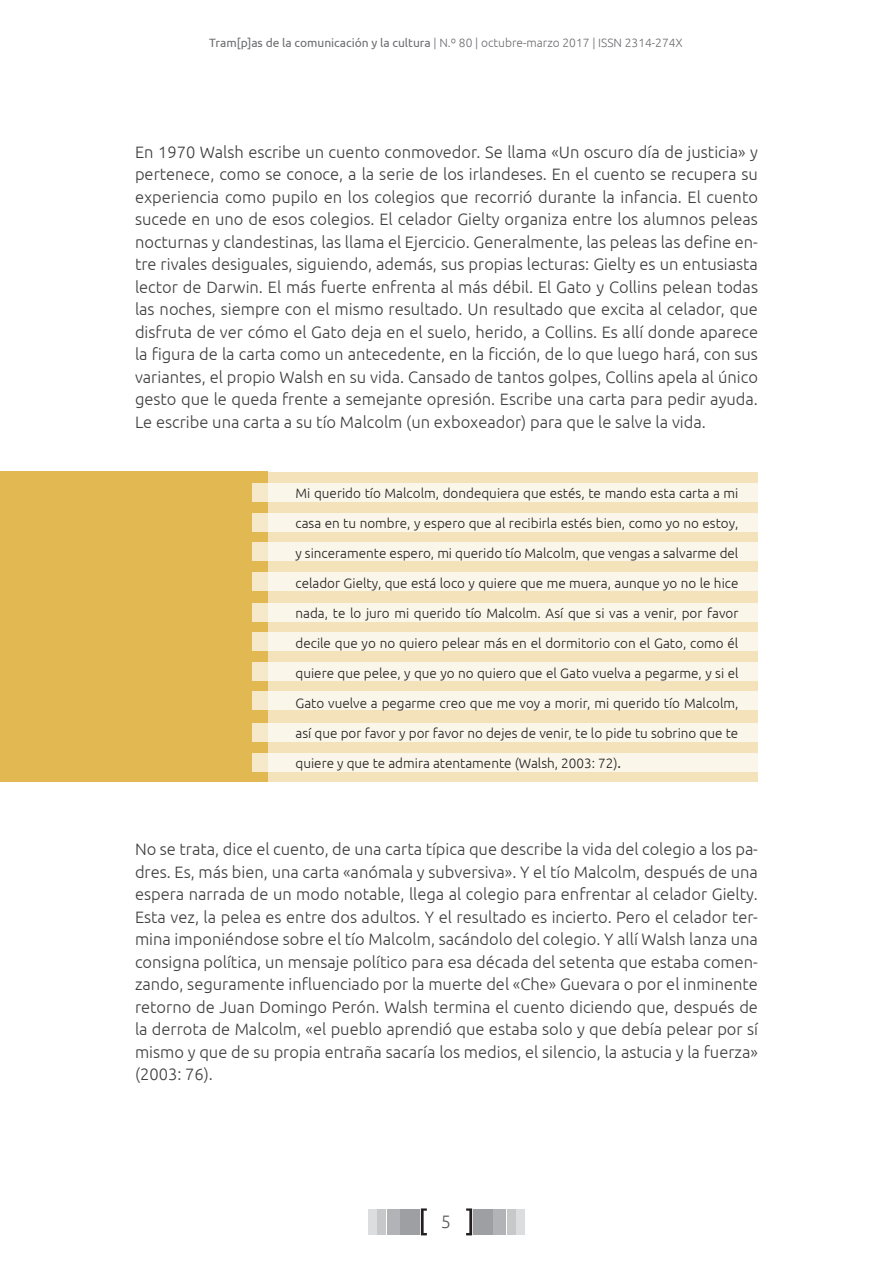
<style>
.page{position:relative;width:893px;height:1263px;background:#fff}
.page>*{position:absolute;margin:0;border:0;box-sizing:border-box;transform-origin:0 0}
.t1{font:300 18px "Ubuntu";color:#57585a}
.txt_principal{font:300 16.5px/22.5px "Ubuntu";color:#3e3e3f;text-align:justify}
.cita_a_bando{font:300 13.5px "Ubuntu";color:#231f20}
.t2{font:300 12px "Ubuntu";color:#6c6d70}
.s1{font-weight:400}
.s2{font-weight:400;font-style:italic}
</style>
<div class="page">
<div style="left:369px;top:1209px;width:8px;height:25px;background:#dcdddf"></div>
<div style="left:516px;top:1209px;width:8px;height:25px;background:#dcdddf"></div>
<div style="left:378px;top:1209px;width:8px;height:25px;background:#c7c8ca"></div>
<div style="left:507px;top:1209px;width:8px;height:25px;background:#c7c8ca"></div>
<div style="left:387px;top:1209px;width:13px;height:25px;background:#b2b3b7"></div>
<div style="left:493px;top:1209px;width:13px;height:25px;background:#b2b3b7"></div>
<div style="left:400px;top:1209px;width:20px;height:25px;background:#9d9fa2"></div>
<div style="left:473px;top:1209px;width:20px;height:25px;background:#9d9fa2"></div>
<svg style="left:421px;top:1208px;width:6px;height:27px"></svg>
<svg style="left:466px;top:1208px;width:6px;height:27px"></svg>
<div style="left:0;top:472px;width:267px;height:310px;background:#e2b852"></div>
<div style="left:267px;top:472px;width:490px;height:310px;background:#f3e2ba"></div>
<div style="left:252px;top:483px;width:505px;height:19px;background:#fbf6ea"></div>
<div style="left:252px;top:723px;width:505px;height:19px;background:#fbf6ea"></div>
<div style="left:252px;top:603px;width:505px;height:19px;background:#fbf6ea"></div>
<div style="left:252px;top:513px;width:505px;height:18px;background:#fbf6ea"></div>
<div style="left:252px;top:632px;width:505px;height:19px;background:#fbf6ea"></div>
<div style="left:252px;top:542px;width:505px;height:19px;background:#fbf6ea"></div>
<div style="left:252px;top:662px;width:505px;height:19px;background:#fbf6ea"></div>
<div style="left:252px;top:572px;width:505px;height:19px;background:#fbf6ea"></div>
<div style="left:252px;top:691px;width:505px;height:19px;background:#fbf6ea"></div>
<div style="left:252px;top:753px;width:505px;height:19px;background:#fbf6ea"></div>
<p class="t2" style="left:209px;top:36px;width:475px"><span class="s1">Tram[p]as de la comunicación y la cultura</span> | N.º 80 | octubre-marzo 2017 | ISSN 2314-274X</p>
<p class="txt_principal" style="left:135px;top:140px;width:625px">En 1970 Walsh escribe un cuento conmovedor. Se llama «Un oscuro día de justicia» y pertenece, como se conoce, a la serie de los irlandeses. En el cuento se recupera su experiencia como pupilo en los colegios que recorrió durante la infancia. El cuento sucede en uno de esos colegios. El celador Gielty organiza entre los alumnos peleas nocturnas y clandestinas, las llama el Ejercicio. Generalmente, las peleas las define en&shy;tre rivales desiguales, siguiendo, además, sus propias lecturas: Gielty es un entusiasta lector de Darwin. El más fuerte enfrenta al más débil. El Gato y Collins pelean todas las noches, siempre con el mismo resultado. Un resultado que excita al celador, que disfruta de ver cómo el Gato deja en el suelo, herido, a Collins. Es allí donde aparece la figura de la carta como un antecedente, en la ficción, de lo que luego hará, con sus variantes, el propio Walsh en su vida. Cansado de tantos golpes, Collins apela al único gesto que le queda frente a semejante opresión. Escribe una carta para pedir ayuda.<br>Le escribe una carta a su tío Malcolm (un exboxeador) para que le salve la vida.</p>
<p class="cita_a_bando" style="left:296px;top:485px;width:444px">Mi querido tío Malcolm, dondequiera que estés, te mando esta carta a mi</p>
<p class="cita_a_bando" style="left:296px;top:515px;width:444px">casa en tu nombre, y espero que al recibirla estés bien, como yo no estoy,</p>
<p class="cita_a_bando" style="left:296px;top:545px;width:444px">y sinceramente espero, mi querido tío Malcolm, que vengas a salvarme del</p>
<p class="cita_a_bando" style="left:296px;top:575px;width:444px">celador Gielty, que está loco y quiere que me muera, aunque yo no le hice</p>
<p class="cita_a_bando" style="left:296px;top:605px;width:444px">nada, te lo juro mi querido tío Malcolm. Así que si vas a venir, por favor</p>
<p class="cita_a_bando" style="left:296px;top:635px;width:444px">decile que yo no quiero pelear más en el dormitorio con el Gato, como él</p>
<p class="cita_a_bando" style="left:296px;top:665px;width:444px">quiere que pelee, y que yo no quiero que el Gato vuelva a pegarme, y si el</p>
<p class="cita_a_bando" style="left:296px;top:695px;width:444px">Gato vuelve a pegarme creo que me voy a morir, mi querido tío Malcolm,</p>
<p class="cita_a_bando" style="left:296px;top:725px;width:444px">así que por favor y por favor no dejes de venir, te lo pide tu sobrino que te</p>
<p class="cita_a_bando" style="left:296px;top:755px;width:327px">quiere y que te admira atentamente (Walsh, 2003: 72)<span class="s2">.</span></p>
<p class="txt_principal" style="left:135px;top:837px;width:625px">No se trata, dice el cuento, de una carta típica que describe la vida del colegio a los pa&shy;dres. Es, más bien, una carta «anómala y subversiva». Y el tío Malcolm, después de una espera narrada de un modo notable, llega al colegio para enfrentar al celador Gielty.<br>Esta vez, la pelea es entre dos adultos. Y el resultado es incierto. Pero el celador ter&shy;mina imponiéndose sobre el tío Malcolm, sacándolo del colegio. Y allí Walsh lanza una consigna política, un mensaje político para esa década del setenta que estaba comen&shy;zando, seguramente influenciado por la muerte del «Che» Guevara o por el inminente retorno de Juan Domingo Perón. Walsh termina el cuento diciendo que, después de la derrota de Malcolm, «el pueblo aprendió que estaba solo y que debía pelear por sí mismo y que de su propia entraña sacaría los medios, el silencio, la astucia y la fuerza» (2003: 76).</p>
<p class="t1" style="left:441px;top:1211px;width:12px">5</p>
</div>
